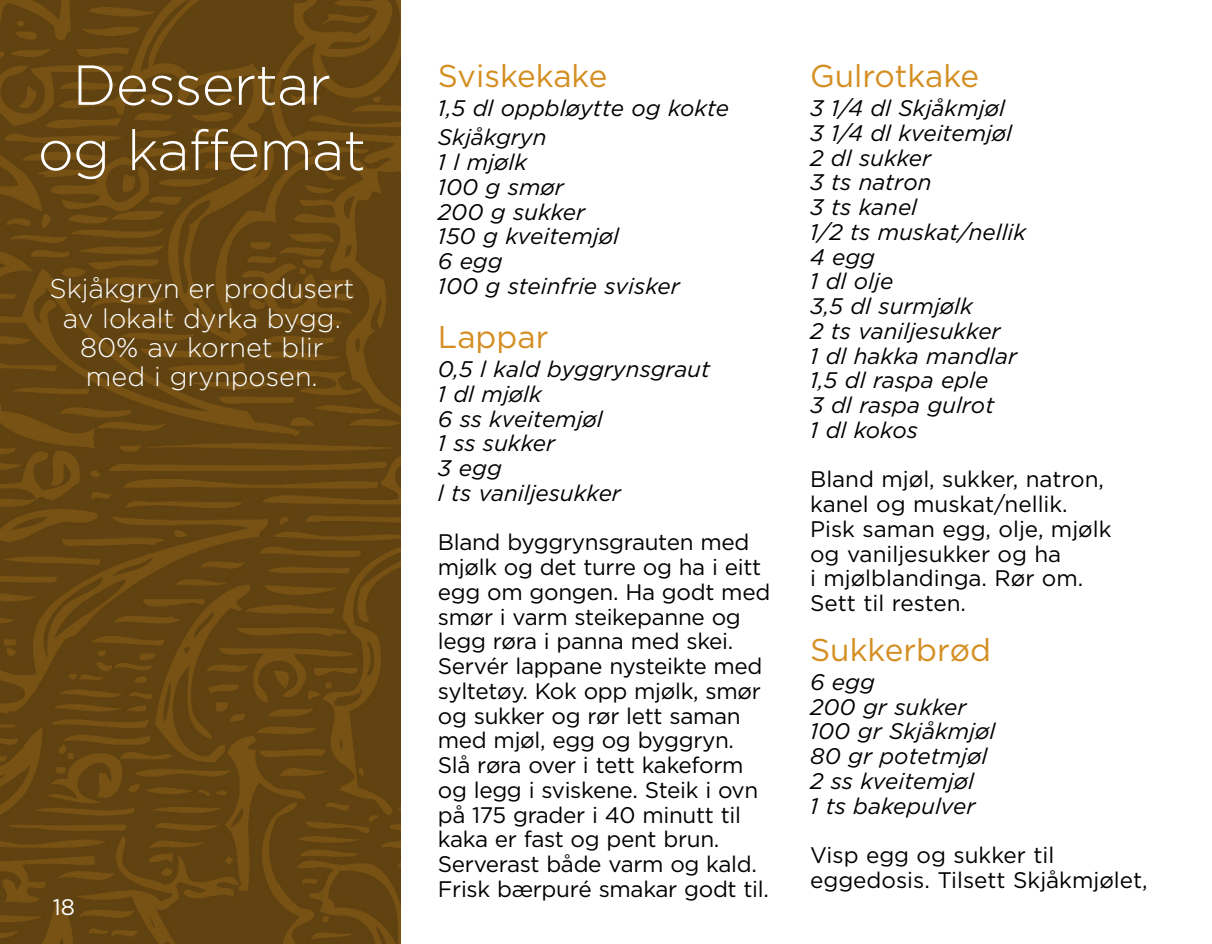
<style>
.page{position:relative;width:1212px;height:944px;background:#fff}
.page>*{position:absolute;margin:0;border:0;box-sizing:border-box;transform-origin:0 0}
.t1{font:300 56.25px/65.2px "Gotham Pro";letter-spacing:-.015em;color:#fff;text-align:center}
.t2{font:31.5px "Gotham Pro";color:#d48e21}
.t3{font:300 27px/29.2px "Gotham Pro";color:#fff;text-align:center}
.t4{font:22.5px/24.8px "Gotham Pro";letter-spacing:-.015em;color:#000}
.t5{font:italic 22.5px/24.8px "Gotham Pro";color:#000}
.t6{font:22.5px "Gotham Pro";color:#fff}
</style>
<div class="page">
<img style="left:0;top:0;width:400px;height:944px">
<h1 class="t1" style="left:38px;top:53px;width:330px">Dessertar og kaffemat</h1>
<p class="t3" style="left:49px;top:274px;width:306px">Skjåkgryn er produsert av lokalt dyrka bygg.<br>80% av kornet blir med i grynposen.</p>
<p class="t6" style="left:53px;top:894px;width:24px">18</p>
<h2 class="t2" style="left:438px;top:57px;width:171px">Sviskekake</h2>
<p class="t5" style="left:438px;top:94px;width:293px;line-height:29.2px">1,5 dl oppbløytte og kokte<br>Skjåkgryn</p>
<p class="t5" style="left:438px;top:150px;width:243px">1 l mjølk<br>100 g smør<br>200 g sukker<br>150 g kveitemjøl<br>6 egg<br>100 g steinfrie svisker</p>
<h2 class="t2" style="left:438px;top:318px;width:112px">Lappar</h2>
<p class="t5" style="left:438px;top:357px;width:274px">0,5 l kald byggrynsgraut<br>1 dl mjølk<br>6 ss kveitemjøl<br>1 ss sukker<br>3 egg<br>l ts vaniljesukker</p>
<p class="t4" style="left:438px;top:530px;width:334px">Bland byggrynsgrauten med mjølk og det turre og ha i eitt egg om gongen. Ha godt med smør i varm steikepanne og legg røra i panna med skei.<br>Servér lappane nysteikte med syltetøy. Kok opp mjølk, smør og sukker og rør lett saman med mjøl, egg og byggryn.<br>Slå røra over i tett kakeform og legg i sviskene. Steik i ovn på 175 grader i 40 minutt til kaka er fast og pent brun.<br>Serverast både varm og kald.<br>Frisk bærpuré smakar godt til.</p>
<h2 class="t2" style="left:810px;top:57px;width:171px">Gulrotkake</h2>
<p class="t5" style="left:810px;top:96px;width:218px">3 1/4 dl Skjåkmjøl<br>3 1/4 dl kveitemjøl<br>2 dl sukker<br>3 ts natron<br>3 ts kanel<br>1/2 ts muskat/nellik<br>4 egg<br>1 dl olje<br>3,5 dl surmjølk<br>2 ts vaniljesukker<br>1 dl hakka mandlar<br>1,5 dl raspa eple<br>3 dl raspa gulrot<br>1 dl kokos</p>
<p class="t4" style="left:810px;top:467px;width:303px">Bland mjøl, sukker, natron, kanel og muskat/nellik.<br>Pisk saman egg, olje, mjølk og vaniljesukker og ha<br>i mjølblandinga. Rør om.<br>Sett til resten.</p>
<h2 class="t2" style="left:810px;top:631px;width:182px">Sukkerbrød</h2>
<p class="t5" style="left:810px;top:670px;width:187px">6 egg<br>200 gr sukker<br>100 gr Skjåkmjøl<br>80 gr potetmjøl<br>2 ss kveitemjøl<br>1 ts bakepulver</p>
<p class="t4" style="left:810px;top:843px;width:339px">Visp egg og sukker til eggedosis. Tilsett Skjåkmjølet,</p>
</div>
